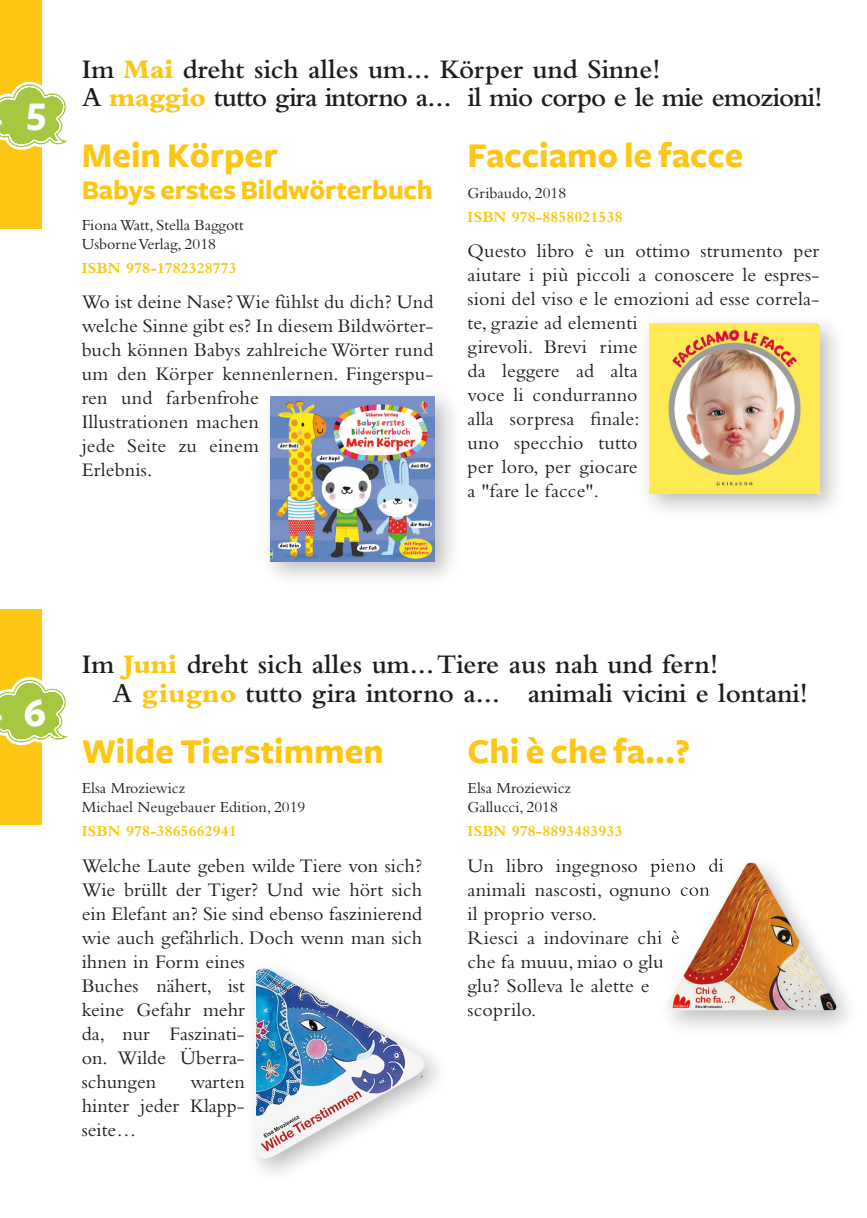
<style>
.page{position:relative;width:867px;height:1218px;background:#fff}
.page>*{position:absolute;margin:0;border:0;box-sizing:border-box;transform-origin:0 0}
.t1{font:700 40px "Freight Sans";color:#fff}
.t2{font:700 36px "Freight Sans";color:#fdc614}
.t3{font:600 28px "Bembo Std";color:#1d1d1b}
.t4{font:600 28px "Bembo Std";letter-spacing:-.03em;color:#1d1d1b}
.t5{font:700 28px "Freight Sans";letter-spacing:-.005em;color:#fdc614}
.t6{font:20px/24px "Bembo Std";letter-spacing:.01em;color:#1d1d1b}
.t7{font:16px/19.2px "Bembo Std";color:#1d1d1b}
.t8{font:700 16px "Bembo Std";color:#fdc614}
.s1{font-weight:800;color:#fdc614}
</style>
<div class="page">
<div style="left:0;top:0;width:42px;height:229px;background:#fdc614"></div>
<svg style="left:0;top:81px;width:68px;height:69px"></svg>
<div style="left:0;top:609px;width:42px;height:215px;background:#fdc614"></div>
<svg style="left:0;top:677px;width:68px;height:68px"></svg>
<img style="left:269px;top:395px;width:183px;height:183px">
<img style="left:270px;top:397px;width:165px;height:164px">
<img style="left:647px;top:322px;width:190px;height:189px">
<img style="left:649px;top:324px;width:170px;height:170px">
<img style="left:256px;top:968px;width:170px;height:193px">
<img style="left:656px;top:858px;width:66px;height:14px">
<img style="left:656px;top:887px;width:10px;height:9px">
<img style="left:656px;top:930px;width:6px;height:14px">
<img style="left:656px;top:959px;width:7px;height:9px">
<img style="left:666px;top:863px;width:170px;height:147px">
<img style="left:666px;top:863px;width:57px;height:13px">
<img style="left:666px;top:882px;width:43px;height:18px">
<img style="left:666px;top:930px;width:13px;height:14px">
<h1 class="t1" style="left:26px;top:89px;width:21px">5</h1>
<h3 class="t3" style="left:82px;top:54px;width:580px">Im <span class="s1">Mai</span> dreht sich alles um… Körper und Sinne!</h3>
<h3 class="t4" style="left:82px;top:82px;width:742px">A <span class="s1">maggio</span> tutto gira intorno a… il mio corpo e le mie emozioni!</h3>
<h2 class="t2" style="left:82px;top:136px;width:198px">Mein Körper</h2>
<h3 class="t5" style="left:82px;top:175px;width:352px">Babys erstes Bildwörterbuch</h3>
<p class="t7" style="left:82px;top:215px;width:163px">Fiona Watt, Stella Baggott<br>Usborne Verlag, 2018</p>
<p class="t8" style="left:82px;top:259px;width:157px">ISBN 978-1782328773</p>
<p class="t6" style="left:82px;top:290px;width:353px">Wo ist deine Nase? Wie fühlst du dich? Und welche Sinne gibt es? In diesem Bildwörter&shy;buch können Babys zahlreiche Wörter rund um den Körper kennenlernen. Fingerspu&shy;ren und farbenfrohe<br>Illustrationen machen<br>jede Seite zu einem<br>Erlebnis.</p>
<h2 class="t2" style="left:467px;top:136px;width:277px">Facciamo le facce</h2>
<p class="t7" style="left:467px;top:183px;width:100px">Gribaudo, 2018</p>
<p class="t8" style="left:467px;top:208px;width:157px">ISBN 978-8858021538</p>
<p class="t6" style="left:467px;top:238px;width:353px">Questo libro è un ottimo strumento per aiutare i più piccoli a conoscere le espres&shy;sioni del viso e le emozioni ad esse correla&shy;te, grazie ad elementi<br>girevoli. Brevi rime<br>da leggere ad alta<br>voce li condurranno<br>alla sorpresa finale:<br>uno specchio tutto<br>per loro, per giocare<br>a "fare le facce".</p>
<h1 class="t1" style="left:24px;top:692px;width:24px">6</h1>
<h3 class="t3" style="left:82px;top:649px;width:638px">Im <span class="s1">Juni</span> dreht sich alles um... Tiere aus nah und fern!</h3>
<h3 class="t3" style="left:112px;top:677px;width:697px">A <span class="s1">giugno</span> tutto gira intorno a… animali vicini e lontani!</h3>
<h2 class="t2" style="left:82px;top:731px;width:303px">Wilde Tierstimmen</h2>
<p class="t7" style="left:82px;top:778px;width:225px">Elsa Mroziewicz<br>Michael Neugebauer Edition, 2019</p>
<p class="t8" style="left:82px;top:822px;width:157px">ISBN 978-3865662941</p>
<p class="t6" style="left:82px;top:853px;width:342px">Welche Laute geben wilde Tiere von sich?<br>Wie brüllt der Tiger? Und wie hört sich ein Elefant an? Sie sind ebenso faszinierend wie auch gefährlich. Doch wenn man sich ihnen in Form eines<br>Buches nähert, ist<br>keine Gefahr mehr<br>da, nur Faszinati-<br>on. Wilde Überra-<br>schungen</p>
<p class="t6" style="left:82px;top:1069px;width:164px;text-align:justify;text-indent:109px">warten hinter jeder Klapp&shy;seite…</p>
<h2 class="t2" style="left:467px;top:731px;width:224px">Chi è che fa...?</h2>
<p class="t7" style="left:467px;top:778px;width:105px">Elsa Mroziewicz<br>Gallucci, 2018</p>
<p class="t8" style="left:467px;top:822px;width:157px">ISBN 978-8893483933</p>
<p class="t6" style="left:467px;top:853px;width:257px">Un libro ingegnoso pieno di animali nascosti, ognuno con il proprio verso.<br>Riesci a indovinare chi è<br>che fa muuu, miao o glu<br>glu? Solleva le alette e<br>scoprilo.</p>
</div>
